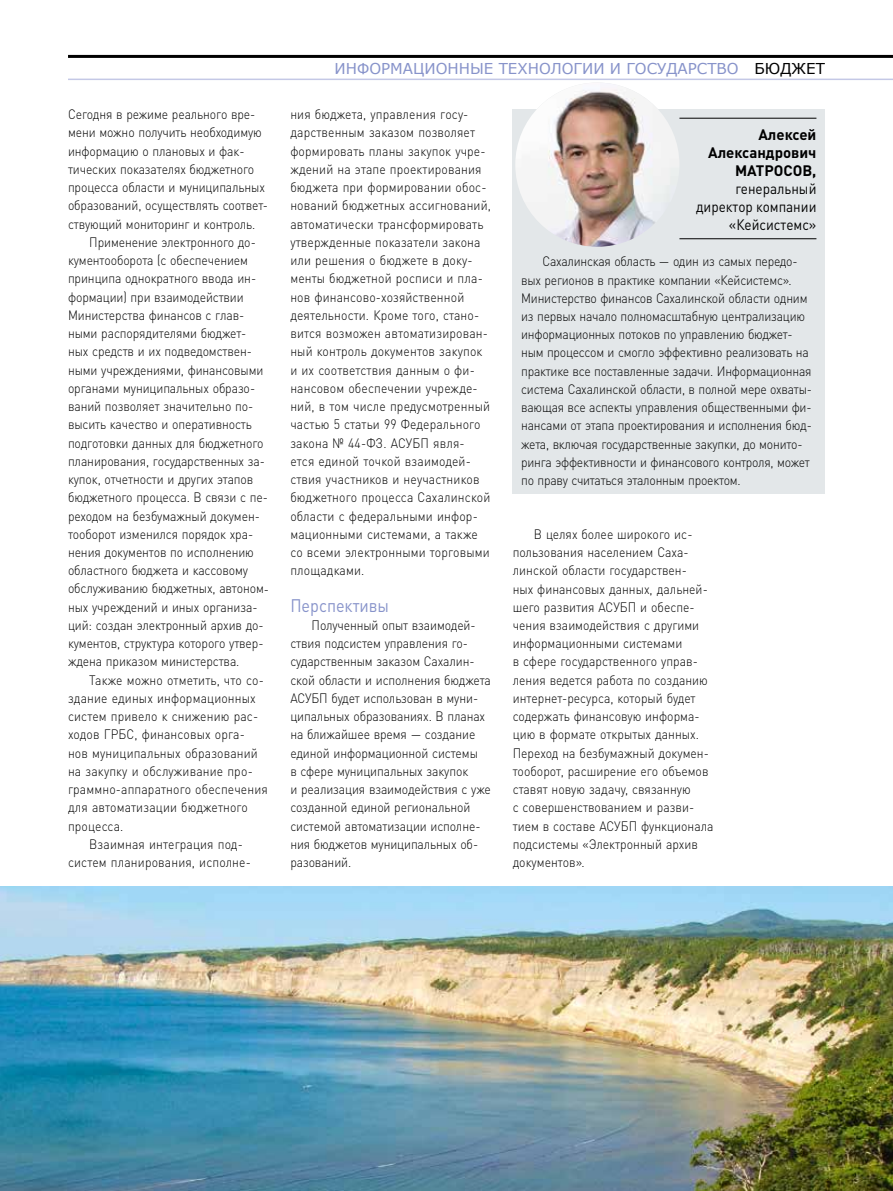
<style>
.page{position:relative;width:893px;height:1191px;background:#fff}
.page>*{position:absolute;margin:0;border:0;box-sizing:border-box;transform-origin:0 0}
.t1{font:18px "DIN Pro";color:#8793ca;scale:.9 1}
.t2{font:15px "MS Reference Sans Serif";color:#8793ca}
.t3{font:15px/18px "DIN Pro";color:#000;text-align:right;scale:.9 1}
.t4{font:700 15px/18px "DIN Pro";color:#000;text-align:right}
.t5{font:300 13.5px/18.3px "DIN Pro";letter-spacing:-.01em;color:#000;scale:.9 1}
.t6{font:300 13.5px/18.3px "DIN Pro";letter-spacing:.01em;color:#000;scale:.9 1}
.s1{color:#000}
</style>
<div class="page">
<hr style="left:68px;top:55px;width:825px;height:3px;background:#000">
<hr style="left:68px;top:79px;width:825px;height:1px;background:#c4c8e6">
<div style="left:513px;top:109px;width:312px;height:384px;background:#e3e7e9"></div>
<hr style="left:679px;top:118px;width:137px;height:1px;background:#000">
<hr style="left:679px;top:238px;width:137px;height:1px;background:#000">
<img style="left:515px;top:83px;width:164px;height:164px;border-radius:82px">
<img style="left:0;top:887px;width:893px;height:304px">
<p class="t5" style="left:68px;top:104px;width:210px">Сегодня в режиме реального вре-</p>
<p class="t5" style="left:68px;top:122px;width:217px">мени можно получить необходимую</p>
<p class="t5" style="left:68px;top:140px;width:198px">информацию о плановых и фак-</p>
<p class="t5" style="left:68px;top:159px;width:208px">тических показателях бюджетного</p>
<p class="t5" style="left:68px;top:177px;width:220px">процесса области и муниципальных</p>
<p class="t5" style="left:68px;top:195px;width:224px">образований, осуществлять соответ-</p>
<p class="t5" style="left:68px;top:213px;width:210px">ствующий мониторинг и контроль.</p>
<p class="t5" style="left:89px;top:231px;width:187px">Применение электронного до-</p>
<p class="t5" style="left:68px;top:250px;width:202px">кументооборота (с обеспечением</p>
<p class="t5" style="left:68px;top:268px;width:211px">принципа однократного ввода ин-</p>
<p class="t5" style="left:68px;top:286px;width:197px">формации) при взаимодействии</p>
<p class="t5" style="left:68px;top:304px;width:197px">Министерства финансов с глав-</p>
<p class="t5" style="left:68px;top:323px;width:199px">ными распорядителями бюджет-</p>
<p class="t5" style="left:68px;top:341px;width:206px">ных средств и их подведомствен-</p>
<p class="t5" style="left:68px;top:359px;width:219px">ными учреждениями, финансовыми</p>
<p class="t5" style="left:68px;top:377px;width:209px">органами муниципальных образо-</p>
<p class="t5" style="left:68px;top:396px;width:207px">ваний позволяет значительно по-</p>
<p class="t5" style="left:68px;top:414px;width:206px">высить качество и оперативность</p>
<p class="t5" style="left:68px;top:432px;width:219px">подготовки данных для бюджетного</p>
<p class="t5" style="left:68px;top:450px;width:221px">планирования, государственных за-</p>
<p class="t5" style="left:68px;top:469px;width:207px">купок, отчетности и других этапов</p>
<p class="t5" style="left:68px;top:487px;width:224px">бюджетного процесса. В связи с пе-</p>
<p class="t5" style="left:68px;top:505px;width:215px">реходом на безбумажный докумен-</p>
<p class="t5" style="left:68px;top:523px;width:207px">тооборот изменился порядок хра-</p>
<p class="t5" style="left:68px;top:542px;width:208px">нения документов по исполнению</p>
<p class="t5" style="left:68px;top:560px;width:201px">областного бюджета и кассовому</p>
<p class="t5" style="left:68px;top:578px;width:225px">обслуживанию бюджетных, автоном-</p>
<p class="t5" style="left:68px;top:596px;width:212px">ных учреждений и иных организа-</p>
<p class="t5" style="left:68px;top:615px;width:219px">ций: создан электронный архив до-</p>
<p class="t5" style="left:68px;top:633px;width:219px">кументов, структура которого утвер-</p>
<p class="t5" style="left:68px;top:651px;width:192px">ждена приказом министерства.</p>
<p class="t6" style="left:89px;top:669px;width:195px">Также можно отметить, что со-</p>
<p class="t6" style="left:68px;top:688px;width:210px">здание единых информационных</p>
<p class="t6" style="left:68px;top:706px;width:213px">систем привело к снижению рас-</p>
<p class="t6" style="left:68px;top:724px;width:198px">ходов ГРБС, финансовых орга-</p>
<p class="t6" style="left:68px;top:742px;width:212px">нов муниципальных образований</p>
<p class="t6" style="left:68px;top:760px;width:207px">на закупку и обслуживание про-</p>
<p class="t6" style="left:68px;top:779px;width:224px">граммно-аппаратного обеспечения</p>
<p class="t6" style="left:68px;top:797px;width:201px">для автоматизации бюджетного</p>
<p class="t6" style="left:68px;top:815px;width:63px">процесса.</p>
<p class="t6" style="left:89px;top:833px;width:172px">Взаимная интеграция под-</p>
<p class="t6" style="left:68px;top:852px;width:205px">систем планирования, исполне-</p>
<p class="t2" style="left:335px;top:59px;width:492px">ИНФОРМАЦИОННЫЕ ТЕХНОЛОГИИ И ГОСУДАРСТВО <span class="s1">БЮДЖЕТ</span></p>
<p class="t6" style="left:290px;top:104px;width:224px">ния бюджета, управления госу&shy;дарственным заказом позволяет формировать планы закупок учре&shy;ждений на этапе проектирования бюджета при формировании обос&shy;нований бюджетных ассигнований, автоматически трансформировать утвержденные показатели закона или решения о бюджете в доку&shy;менты бюджетной росписи и пла&shy;нов финансово-хозяйственной деятельности. Кроме того, стано&shy;вится возможен автоматизирован&shy;ный контроль документов закупок и их соответствия данным о фи&shy;нансовом обеспечении учрежде&shy;ний, в том числе предусмотренный частью 5 статьи 99 Федерального закона № 44‑ФЗ. АСУБП явля&shy;ется единой точкой взаимодей&shy;ствия участников и неучастников бюджетного процесса Сахалинской области с федеральными инфор&shy;мационными системами, а также со всеми электронными торговыми площадками.</p>
<h1 class="t1" style="left:290px;top:591px;width:111px">Перспективы</h1>
<p class="t5" style="left:290px;top:615px;width:224px;text-indent:21px">Полученный опыт взаимодей&shy;ствия подсистем управления го&shy;сударственным заказом Сахалин&shy;ской области и исполнения бюджета<br>АСУБП будет использован в муни&shy;ципальных образованиях. В планах на ближайшее время — создание единой информационной системы<br>в сфере муниципальных закупок<br>и реализация взаимодействия с уже созданной единой региональной системой автоматизации исполне&shy;ния бюджетов муниципальных об&shy;разований.</p>
<p class="t4" style="left:708px;top:124px;width:110px">Алексей<br>Александрович<br>МАТРОСОВ,</p>
<p class="t3" style="left:696px;top:178px;width:135px">генеральный директор компании «Кейсистемс»</p>
<p class="t5" style="left:521px;top:251px;width:325px;text-indent:21px">Сахалинская область — один из самых передо&shy;вых регионов в практике компании «Кейсистемс».<br>Министерство финансов Сахалинской области одним из первых начало полномасштабную централизацию информационных потоков по управлению бюджет&shy;ным процессом и смогло эффективно реализовать на практике все поставленные задачи. Информационная система Сахалинской области, в полной мере охваты&shy;вающая все аспекты управления общественными фи&shy;нансами от этапа проектирования и исполнения бюд&shy;жета, включая государственные закупки, до монито&shy;ринга эффективности и финансового контроля, может по праву считаться эталонным проектом.</p>
<p class="t5" style="left:513px;top:523px;width:225px;text-indent:21px">В целях более широкого ис&shy;пользования населением Саха&shy;линской области государствен-<br>ных финансовых данных, дальней&shy;шего развития АСУБП и обеспе&shy;чения взаимодействия с другими информационными системами<br>в сфере государственного управ&shy;ления ведется работа по созданию интернет-ресурса, который будет содержать финансовую информа&shy;цию в формате открытых данных.<br>Переход на безбумажный докумен&shy;тооборот, расширение его объемов ставят новую задачу, связанную<br>с совершенствованием и разви&shy;тием в составе АСУБП функционала подсистемы «Электронный архив документов».</p>
</div>
